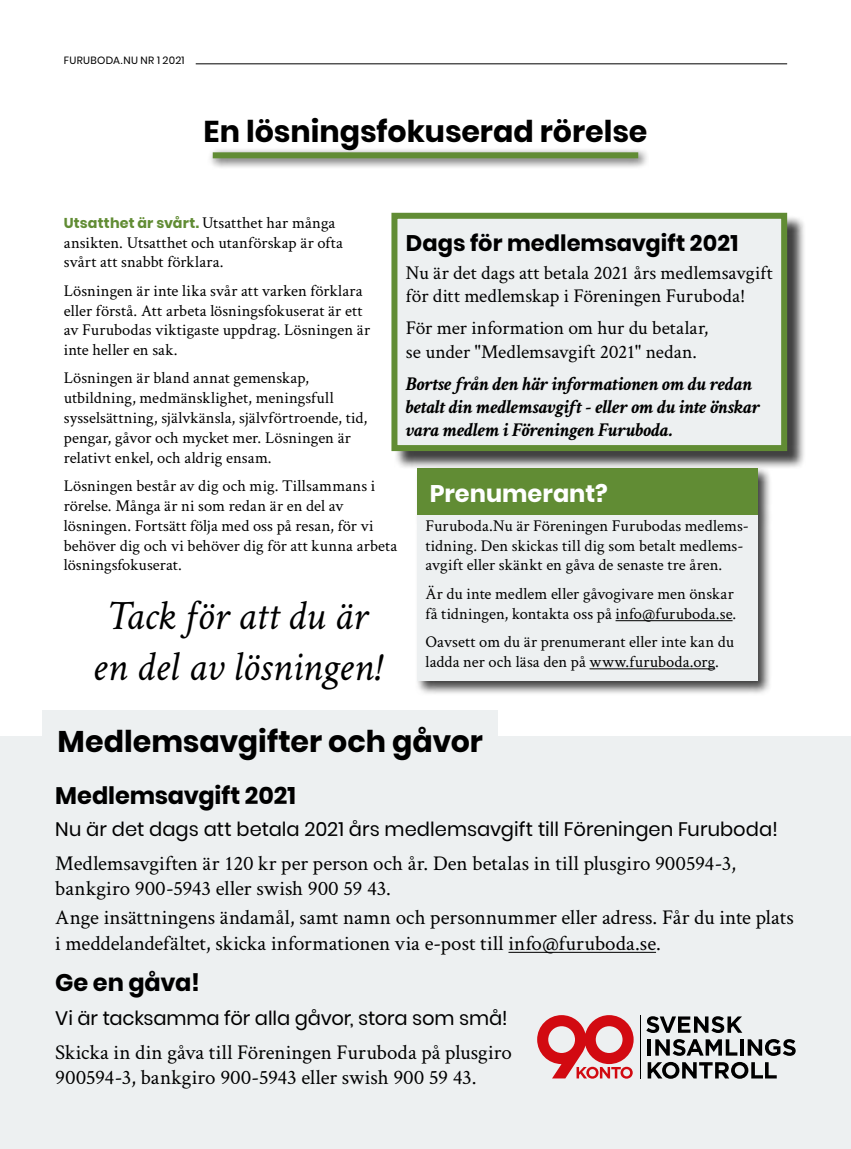
<style>
.page{position:relative;width:851px;height:1149px;background:#fff}
.page>*{position:absolute;margin:0;border:0;box-sizing:border-box;transform-origin:0 0}
.t1{font:italic 42px/50.4px "Crimson Text";letter-spacing:-.015em;color:#000;text-align:center}
.t2{font:700 30px "Poppins";color:#000}
.t3{font:700 24px "Poppins";letter-spacing:-.005em;color:#000}
.t4{font:700 24px "Poppins";color:#fff}
.t5{font:700 22.5px "Poppins";color:#000}
.t6{font:21px/25.2px "Crimson Text";color:#000}
.t7{font:19.5px/23.4px "Crimson Text";color:#000}
.t8{font:italic 700 19.5px/23.4px "Crimson Text";color:#000}
.t9{font:19.5px "Poppins";color:#000}
.t10{font:16.5px/19.8px "Crimson Text";letter-spacing:.005em;color:#000}
.t11{font:700 14.25px "Poppins";letter-spacing:.01em;color:#618c34}
.t12{font:10.5px "Poppins";letter-spacing:.03em;color:#000}
.s1{font-family:"Crimson Text";font-weight:400;font-size:16.5px;color:#000}
</style>
<div class="page">
<hr style="left:196px;top:63px;width:591px;height:1px;background:#000">
<div style="left:0;top:736px;width:850px;height:412px;background:#edf0f1"></div>
<hr style="left:508px;top:951px;width:148px;height:1px;background:#000">
<div style="left:43px;top:710px;width:454px;height:51px;background:#edf0f1"></div>
<hr style="left:639px;top:1014px;width:1px;height:64px;background:#000">
<svg style="left:646px;top:1016px;width:96px;height:16px"></svg>
<hr style="left:647px;top:1038px;width:4px;height:17px;background:#000">
<svg style="left:655px;top:1039px;width:82px;height:16px"></svg>
<svg style="left:740px;top:1039px;width:3px;height:16px"></svg>
<svg style="left:747px;top:1039px;width:48px;height:16px"></svg>
<svg style="left:647px;top:1061px;width:129px;height:17px"></svg>
<svg style="left:537px;top:1015px;width:96px;height:63px"></svg>
<div style="left:208px;top:147px;width:441px;height:23px;background:#000;opacity:.75"></div>
<div style="left:213px;top:152px;width:425px;height:6px;background:#618c34"></div>
<div style="left:415px;top:466px;width:357px;height:229px;background:#000;opacity:.75"></div>
<div style="left:417px;top:510px;width:340px;height:170px;background:#edf0f1"></div>
<hr style="left:615px;top:620px;width:117px;height:1px;background:#000">
<hr style="left:589px;top:668px;width:126px;height:1px;background:#000">
<div style="left:417px;top:468px;width:340px;height:46px;background:#618c34"></div>
<div style="left:394px;top:215px;width:411px;height:254px;background:#000;opacity:.75"></div>
<div style="left:394px;top:216px;width:390px;height:232px;background:#edf0f1"></div>
<div style="left:391px;top:213px;width:396px;height:238px;border:6px solid #618c34"></div>
<p class="t12" style="left:64px;top:54px;width:122px">FURUBODA.NU NR 1 2021</p>
<h2 class="t2" style="left:203px;top:114px;width:445px">En lösningsfokuserad rörelse</h2>
<p class="t11" style="left:64px;top:214px;width:273px">Utsatthet är svårt. <span class="s1">Utsatthet har många</span></p>
<p class="t10" style="left:64px;top:232px;width:281px">ansikten. Utsatthet och utanförskap är ofta svårt att snabbt förklara.</p>
<p class="t10" style="left:64px;top:280px;width:308px">Lösningen är inte lika svår att varken förklara eller förstå. Att arbeta lösningsfokuserat är ett av Furubodas viktigaste uppdrag. Lösningen är inte heller en sak.</p>
<p class="t10" style="left:64px;top:367px;width:305px">Lösningen är bland annat gemenskap, utbildning, medmänsklighet, meningsfull sysselsättning, självkänsla, självförtroende, tid, pengar, gåvor och mycket mer. Lösningen är relativt enkel, och aldrig ensam.</p>
<p class="t10" style="left:64px;top:475px;width:335px">Lösningen består av dig och mig. Tillsammans i rörelse. Många är ni som redan är en del av lösningen. Fortsätt följa med oss på resan, för vi behöver dig och vi behöver dig för att kunna arbeta lösningsfokuserat.</p>
<h1 class="t1" style="left:92px;top:590px;width:289px">Tack för att du är en del av lösningen!</h1>
<h3 class="t5" style="left:406px;top:230px;width:334px">Dags för medlemsavgift 2021</h3>
<p class="t7" style="left:406px;top:260px;width:368px">Nu är det dags att betala 2021 års medlemsavgift för ditt medlemskap i Föreningen Furuboda!</p>
<p class="t7" style="left:406px;top:315px;width:304px">För mer information om hur du betalar, se under "Medlemsavgift 2021" nedan.</p>
<p class="t8" style="left:406px;top:371px;width:355px">Bortse från den här informationen om du redan betalt din medlemsavgift - eller om du inte önskar vara medlem i Föreningen Furuboda.</p>
<h3 class="t4" style="left:429px;top:479px;width:180px">Prenumerant?</h3>
<p class="t10" style="left:425px;top:515px;width:325px">Furuboda.Nu är Föreningen Furubodas medlems&shy;tidning. Den skickas till dig som betalt medlems&shy;avgift eller skänkt en gåva de senaste tre åren.</p>
<p class="t10" style="left:425px;top:582px;width:312px">Är du inte medlem eller gåvogivare men önskar få tidningen, kontakta oss på info@furuboda.se.</p>
<p class="t10" style="left:425px;top:631px;width:310px">Oavsett om du är prenumerant eller inte kan du ladda ner och läsa den på www.furuboda.org.</p>
<h2 class="t2" style="left:57px;top:723px;width:427px">Medlemsavgifter och gåvor</h2>
<h3 class="t3" style="left:55px;top:781px;width:242px">Medlemsavgift 2021</h3>
<p class="t9" style="left:55px;top:817px;width:724px">Nu är det dags att betala 2021 års medlemsavgift till Föreningen Furuboda!</p>
<p class="t6" style="left:55px;top:849px;width:682px">Medlemsavgiften är 120 kr per person och år. Den betalas in till plusgiro 900594-3, bankgiro 900-5943 eller swish 900 59 43.</p>
<p class="t6" style="left:55px;top:903px;width:739px">Ange insättningens ändamål, samt namn och personnummer eller adress. Får du inte plats i meddelandefältet, skicka informationen via e-post till info@furuboda.se.</p>
<h3 class="t3" style="left:55px;top:968px;width:146px">Ge en gåva!</h3>
<p class="t9" style="left:55px;top:1006px;width:454px">Vi är tacksamma för alla gåvor, stora som små!</p>
<p class="t6" style="left:55px;top:1038px;width:458px">Skicka in din gåva till Föreningen Furuboda på plusgiro<br>900594-3, bankgiro 900-5943 eller swish 900 59 43.</p>
</div>
